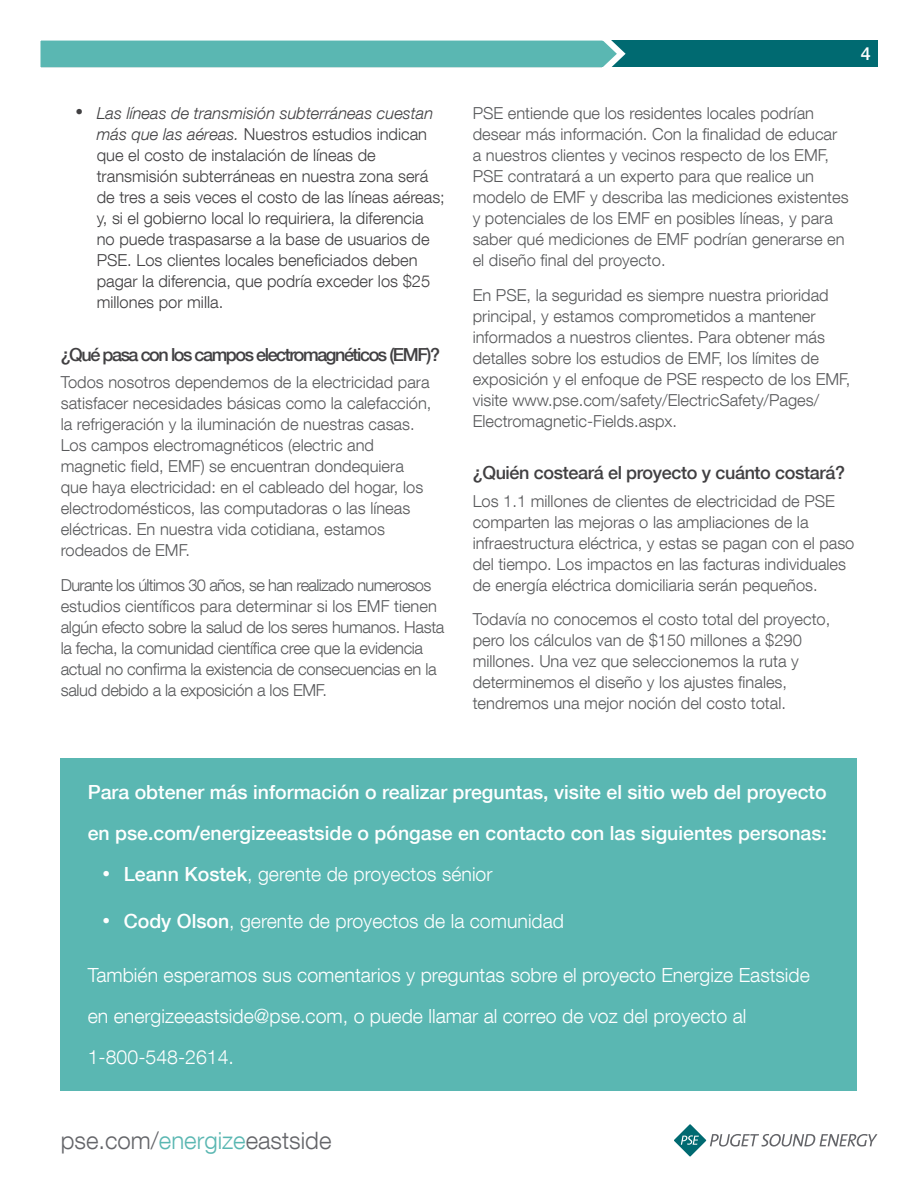
<style>
.page{position:relative;width:918px;height:1188px;background:#fff}
.page>*{position:absolute;margin:0;border:0;box-sizing:border-box;transform-origin:0 0}
.t1{font:300 24px "Helvetica Neue LT Com";color:#646569}
.t2{font:300 19.5px/40.8px "Helvetica Neue LT Com";color:#fff}
.t3{font:500 19.5px/40.8px "Helvetica Neue LT Com";color:#fff}
.t4{font:500 18px "Helvetica Neue LT Com";letter-spacing:-.08em;color:#414042}
.t5{font:500 18px "Helvetica Neue LT Com";letter-spacing:-.02em;color:#414042}
.t6{font:500 18px "Helvetica Neue LT Com";color:#fff}
.t7{font:300 16.5px/21px "Helvetica Neue LT Com";color:#58595b}
.t8{font:300 16.5px/21px "Helvetica Neue LT Com";color:#414042}
.t9{font:300 16.5px/21px "Helvetica Neue LT Com";letter-spacing:-.02em;color:#58595b}
.s1{font-family:"Akzidenz Grotesk BE";font-weight:400;font-size:21px}
.s2{font-style:italic}
.s3{font-weight:500}
.s4{color:#5ab7b2}
</style>
<div class="page">
<svg style="left:710px;top:1134px;width:167px;height:13px"></svg>
<svg style="left:674px;top:1124px;width:32px;height:33px"></svg>
<svg style="left:681px;top:1135px;width:18px;height:10px"></svg>
<div style="left:603px;top:41px;width:275px;height:26px;background:#006a71"></div>
<svg style="left:40px;top:40px;width:590px;height:28px;background:#62b9b5"></svg>
<div style="left:61px;top:758px;width:796px;height:333px;background:#5ab7b2"></div>
<p class="t8" style="left:97px;top:102px;width:350px;text-indent:-21px"><span class="s1">•</span> <span class="s2">Las líneas de transmisión subterráneas cuestan más que las aéreas.</span> Nuestros estudios indican que el costo de instalación de líneas de transmisión subterráneas en nuestra zona será de tres a seis veces el costo de las líneas aéreas; y, si el gobierno local lo requiriera, la diferencia no puede traspasarse a la base de usuarios de PSE. Los clientes locales beneficiados deben pagar la diferencia, que podría exceder los $25 millones por milla.</p>
<p class="t4" style="left:61px;top:343px;width:381px">¿Qué pasa con los campos electromagnéticos (EMF)?</p>
<p class="t7" style="left:61px;top:372px;width:372px">Todos nosotros dependemos de la electricidad para satisfacer necesidades básicas como la calefacción, la refrigeración y la iluminación de nuestras casas.<br>Los campos electromagnéticos (electric and magnetic field, EMF) se encuentran dondequiera que haya electricidad: en el cableado del hogar, los electrodomésticos, las computadoras o las líneas eléctricas. En nuestra vida cotidiana, estamos rodeados de EMF.</p>
<p class="t9" style="left:61px;top:574px;width:385px">Durante los últimos 30 años, se han realizado numerosos estudios científicos para determinar si los EMF tienen algún efecto sobre la salud de los seres humanos. Hasta la fecha, la comunidad científica cree que la evidencia actual no confirma la existencia de consecuencias en la salud debido a la exposición a los EMF.</p>
<p class="t6" style="left:861px;top:43px;width:12px">4</p>
<p class="t7" style="left:473px;top:102px;width:377px">PSE entiende que los residentes locales podrían desear más información. Con la finalidad de educar a nuestros clientes y vecinos respecto de los EMF, PSE contratará a un experto para que realice un modelo de EMF y describa las mediciones existentes y potenciales de los EMF en posibles líneas, y para saber qué mediciones de EMF podrían generarse en el diseño final del proyecto.</p>
<p class="t7" style="left:473px;top:284px;width:379px">En PSE, la seguridad es siempre nuestra prioridad principal, y estamos comprometidos a mantener informados a nuestros clientes. Para obtener más detalles sobre los estudios de EMF, los límites de exposición y el enfoque de PSE respecto de los EMF, visite www.pse.com/safety/ElectricSafety/Pages/ Electromagnetic-Fields.aspx.</p>
<p class="t5" style="left:473px;top:462px;width:374px">¿Quién costeará el proyecto y cuánto costará?</p>
<p class="t7" style="left:473px;top:490px;width:383px">Los 1.1 millones de clientes de electricidad de PSE comparten las mejoras o las ampliaciones de la infraestructura eléctrica, y estas se pagan con el paso del tiempo. Los impactos en las facturas individuales de energía eléctrica domiciliaria serán pequeños.</p>
<p class="t7" style="left:473px;top:609px;width:359px">Todavía no conocemos el costo total del proyecto, pero los cálculos van de $150 millones a $290 millones. Una vez que seleccionemos la ruta y determinemos el diseño y los ajustes finales, tendremos una mejor noción del costo total.</p>
<p class="t3" style="left:88px;top:771px;width:741px">Para obtener más información o realizar preguntas, visite el sitio web del proyecto en pse.com/energizeeastside o póngase en contacto con las siguientes personas:</p>
<p class="t2" style="left:103px;top:853px;width:391px"><span class="s1">•</span> <span class="s3">Leann Kostek</span>, gerente de proyectos sénior</p>
<p class="t2" style="left:103px;top:900px;width:463px"><span class="s1">•</span> <span class="s3">Cody Olson</span>, gerente de proyectos de la comunidad</p>
<p class="t2" style="left:88px;top:955px;width:724px">También esperamos sus comentarios y preguntas sobre el proyecto Energize Eastside en energizeeastside@pse.com, o puede llamar al correo de voz del proyecto al<br>1-800-548-2614.</p>
<h1 class="t1" style="left:61px;top:1126px;width:272px">pse.com/<span class="s4">energize</span>eastside</h1>
</div>
